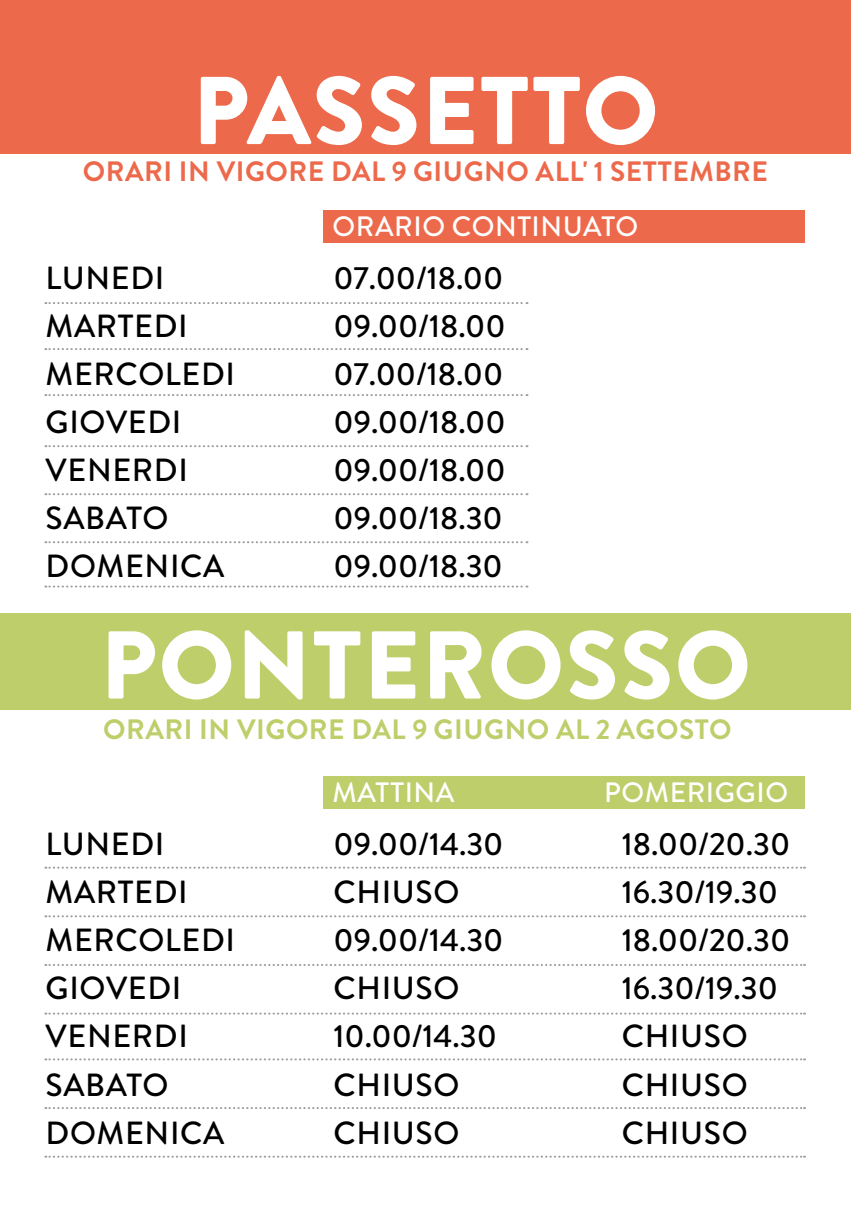
<style>
.page{position:relative;width:851px;height:1214px;background:#fff}
.page>*{position:absolute;margin:0;border:0;box-sizing:border-box;transform-origin:0 0}
.t1{font:900 96px "Brandon Grotesque";letter-spacing:.02em;color:#fff}
.t2{font:500 32px "Brandon Grotesque";letter-spacing:.02em;color:#000}
.t3{font:700 28px "Brandon Grotesque";letter-spacing:.02em;color:#ed694b}
.t4{font:500 28px "Brandon Grotesque";letter-spacing:.02em;color:#fff}
.t5{font:700 28px "Brandon Grotesque";letter-spacing:.02em;color:#bece6a}
</style>
<div class="page">
<div style="left:0;top:613px;width:850px;height:96px;background:#bece6a"></div>
<div style="left:0;top:0;width:850px;height:153px;background:#ed694b"></div>
<div style="left:324px;top:776px;width:480px;height:32px;background:#bece6a"></div>
<div style="left:324px;top:210px;width:480px;height:32px;background:#ed694b"></div>
<svg style="left:45px;top:302px;width:482px;height:2px"></svg>
<svg style="left:45px;top:866px;width:759px;height:2px"></svg>
<svg style="left:45px;top:915px;width:759px;height:2px"></svg>
<svg style="left:45px;top:964px;width:759px;height:1px"></svg>
<svg style="left:45px;top:1012px;width:759px;height:2px"></svg>
<svg style="left:45px;top:1058px;width:759px;height:2px"></svg>
<svg style="left:45px;top:1107px;width:759px;height:1px"></svg>
<svg style="left:45px;top:1155px;width:759px;height:2px"></svg>
<svg style="left:45px;top:348px;width:482px;height:2px"></svg>
<svg style="left:45px;top:394px;width:482px;height:2px"></svg>
<svg style="left:45px;top:445px;width:482px;height:2px"></svg>
<svg style="left:45px;top:493px;width:482px;height:2px"></svg>
<svg style="left:45px;top:541px;width:482px;height:2px"></svg>
<svg style="left:45px;top:585px;width:482px;height:2px"></svg>
<h1 class="t1" style="left:192px;top:43px;width:467px">PASSETTO</h1>
<p class="t3" style="left:83px;top:152px;width:686px">ORARI IN VIGORE DAL 9 GIUGNO ALL' 1 SETTEMBRE</p>
<p class="t4" style="left:332px;top:207px;width:307px">ORARIO CONTINUATO</p>
<p class="t2" style="left:46px;top:256px;width:120px">LUNEDI</p>
<p class="t2" style="left:333px;top:256px;width:171px">07.00/18.00</p>
<p class="t2" style="left:46px;top:304px;width:143px">MARTEDI</p>
<p class="t2" style="left:333px;top:304px;width:173px">09.00/18.00</p>
<p class="t2" style="left:46px;top:352px;width:191px">MERCOLEDI</p>
<p class="t2" style="left:333px;top:352px;width:171px">07.00/18.00</p>
<p class="t2" style="left:46px;top:400px;width:137px">GIOVEDI</p>
<p class="t2" style="left:333px;top:400px;width:173px">09.00/18.00</p>
<p class="t2" style="left:46px;top:448px;width:144px">VENERDI</p>
<p class="t2" style="left:333px;top:448px;width:173px">09.00/18.00</p>
<p class="t2" style="left:46px;top:496px;width:124px">SABATO</p>
<p class="t2" style="left:333px;top:496px;width:171px">09.00/18.30</p>
<p class="t2" style="left:46px;top:544px;width:180px">DOMENICA</p>
<p class="t2" style="left:333px;top:544px;width:171px">09.00/18.30</p>
<h1 class="t1" style="left:100px;top:597px;width:652px">PONTEROSSO</h1>
<p class="t5" style="left:103px;top:709px;width:630px">ORARI IN VIGORE DAL 9 GIUGNO AL 2 AGOSTO</p>
<p class="t4" style="left:332px;top:773px;width:123px">MATTINA</p>
<p class="t4" style="left:604px;top:773px;width:185px">POMERIGGIO</p>
<p class="t2" style="left:46px;top:822px;width:120px">LUNEDI</p>
<p class="t2" style="left:333px;top:822px;width:171px">09.00/14.30</p>
<p class="t2" style="left:621px;top:822px;width:170px">18.00/20.30</p>
<p class="t2" style="left:46px;top:870px;width:143px">MARTEDI</p>
<p class="t2" style="left:333px;top:870px;width:127px">CHIUSO</p>
<p class="t2" style="left:621px;top:870px;width:158px">16.30/19.30</p>
<p class="t2" style="left:46px;top:918px;width:191px">MERCOLEDI</p>
<p class="t2" style="left:333px;top:918px;width:171px">09.00/14.30</p>
<p class="t2" style="left:621px;top:918px;width:170px">18.00/20.30</p>
<p class="t2" style="left:46px;top:966px;width:137px">GIOVEDI</p>
<p class="t2" style="left:333px;top:966px;width:127px">CHIUSO</p>
<p class="t2" style="left:621px;top:966px;width:158px">16.30/19.30</p>
<p class="t2" style="left:46px;top:1014px;width:144px">VENERDI</p>
<p class="t2" style="left:333px;top:1014px;width:165px">10.00/14.30</p>
<p class="t2" style="left:621px;top:1014px;width:127px">CHIUSO</p>
<p class="t2" style="left:46px;top:1062px;width:124px">SABATO</p>
<p class="t2" style="left:333px;top:1062px;width:127px">CHIUSO</p>
<p class="t2" style="left:621px;top:1062px;width:127px">CHIUSO</p>
<p class="t2" style="left:46px;top:1110px;width:180px">DOMENICA</p>
<p class="t2" style="left:333px;top:1110px;width:127px">CHIUSO</p>
<p class="t2" style="left:621px;top:1110px;width:127px">CHIUSO</p>
</div>
